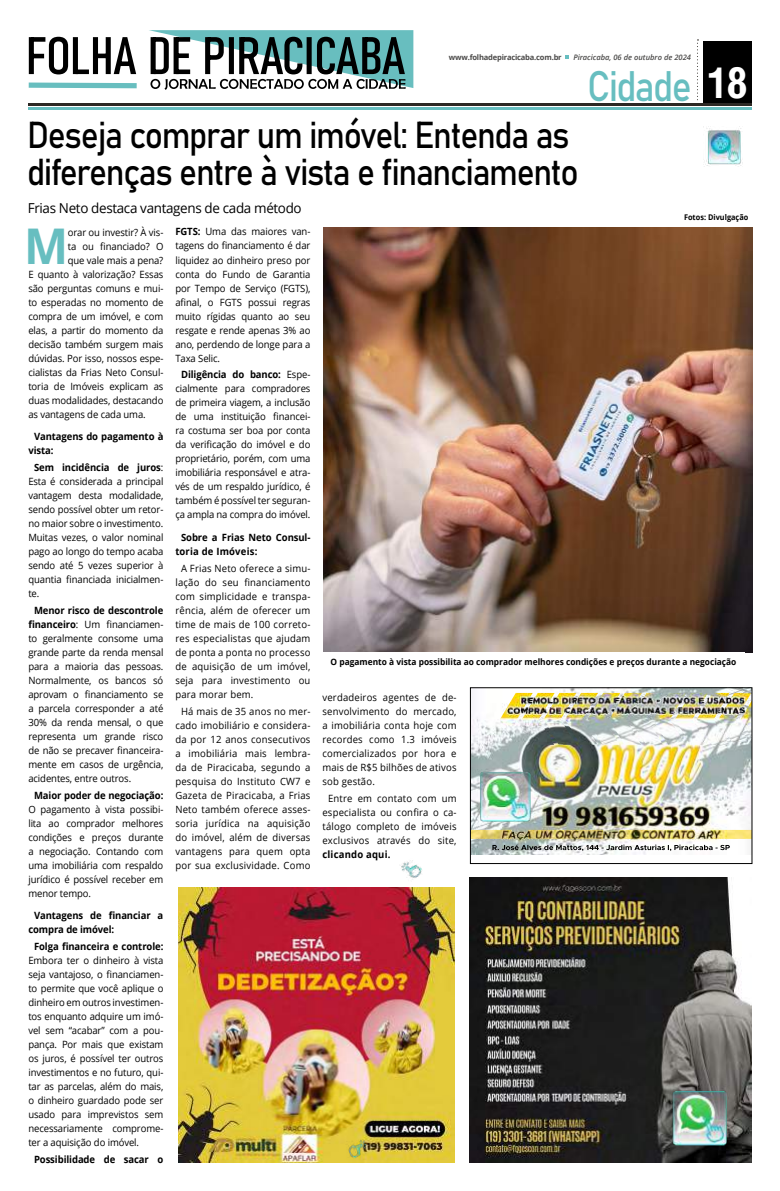
<style>
.page{position:relative;width:780px;height:1191px;background:#fff}
.page>*{position:absolute;margin:0;border:0;box-sizing:border-box;transform-origin:0 0}
.t1{font:700 49.2px "Open Sans";color:#67bec0;scale:.95 1}
.t2{font:42.1px "Bahnschrift";letter-spacing:-.045em;color:#67bec0;scale:.89 1}
.t3{font:37px/37px "Bahnschrift";letter-spacing:-.04em;color:#000;scale:.91 1}
.t4{font:13.7px "Open Sans";letter-spacing:-.025em;color:#000}
.t5{font:10px/14px "Open Sans";letter-spacing:-.01em;color:#000;text-align:justify;scale:.95 1}
.t6{font:10px/14px "Open Sans";letter-spacing:.02em;color:#000;text-align:center;scale:.95 1}
.t7{font:700 10px/14px "Open Sans";letter-spacing:-.01em;color:#000;scale:.95 1}
.t8{font:700 10px "Open Sans";letter-spacing:.02em;color:#000;scale:.95 1}
.t9{font:700 8.8px "Open Sans";color:#000;scale:.95 1}
.t10{font:700 7.8px "Open Sans";color:#000;scale:.94 1}
.t11{font:700 7.6px "Open Sans";letter-spacing:-.025em;color:#4a4948}
.t12{font:italic 600 7.6px "Open Sans";color:#4a4948}
.s1{font-family:"Arena Condensed";font-weight:700;font-size:40.6px;color:#fff}
.s2{font-weight:700}
</style>
<div class="page">
<div style="left:703px;top:41px;width:48px;height:65px;background:#000"></div>
<hr style="left:28px;top:107px;width:723px;height:2px;background:#67bec0">
<hr style="left:28px;top:103px;width:723px;height:3px;background:#2c2824">
<svg style="left:697px;top:39px;width:1px;height:62px"></svg>
<svg style="left:565px;top:56px;width:4px;height:3px"></svg>
<svg style="left:28px;top:30px;width:385px;height:60px"></svg>
<img style="left:323px;top:228px;width:429px;height:424px">
<img style="left:704px;top:128px;width:39px;height:39px">
<img style="left:401px;top:860px;width:21px;height:20px">
<img style="left:469px;top:877px;width:282px;height:285px">
<img style="left:665px;top:1084px;width:69px;height:67px">
<img style="left:179px;top:887px;width:275px;height:275px">
<img style="left:345px;top:1138px;width:23px;height:21px">
<img style="left:472px;top:689px;width:278px;height:166px">
<img style="left:472px;top:830px;width:278px;height:9px">
<img style="left:500px;top:693px;width:250px;height:52px">
<div style="left:470px;top:687px;width:282px;height:176px;border:1px solid #000"></div>
<img style="left:473px;top:769px;width:64px;height:58px">
<p class="t11" style="left:449px;top:52px;width:114px">www.folhadepiracicaba.com.br</p>
<p class="t12" style="left:573px;top:52px;width:119px">Piracicaba, 06 de outubro de 2024</p>
<h3 class="t3" style="left:27px;top:114px;width:608px">Deseja comprar um imóvel: Entenda as diferenças entre à vista e financiamento</h3>
<h3 class="t4" style="left:28px;top:198px;width:275px">Frias Neto destaca vantagens de cada método</h3>
<h2 class="t2" style="left:587px;top:55px;width:181px">Cidade <span class="s1">18</span></h2>
<p class="t10" style="left:684px;top:211px;width:70px">Fotos: Divulgação</p>
<h1 class="t1" style="left:24px;top:211px;width:48px">M</h1>
<p class="t5" style="left:68px;top:225px;width:102px">orar ou investir? À vis-</p>
<p class="t5" style="left:68px;top:239px;width:102px">ta ou financiado? O</p>
<p class="t5" style="left:68px;top:253px;width:102px">que vale mais a pena?</p>
<p class="t5" style="left:28px;top:267px;width:144px">E quanto à valorização? Essas</p>
<p class="t5" style="left:28px;top:281px;width:144px">são perguntas comuns e mui-</p>
<p class="t5" style="left:28px;top:295px;width:144px">to esperadas no momento de</p>
<p class="t5" style="left:28px;top:309px;width:144px">compra de um imóvel, e com</p>
<p class="t5" style="left:28px;top:323px;width:144px">elas, a partir do momento da</p>
<p class="t5" style="left:28px;top:337px;width:144px">decisão também surgem mais</p>
<p class="t5" style="left:28px;top:351px;width:144px">dúvidas. Por isso, nossos espe-</p>
<p class="t5" style="left:28px;top:365px;width:144px">cialistas da Frias Neto Consul-</p>
<p class="t5" style="left:28px;top:379px;width:144px">toria de Imóveis explicam as</p>
<p class="t5" style="left:28px;top:393px;width:144px">duas modalidades, destacando</p>
<p class="t5" style="left:28px;top:407px;width:125px">as vantagens de cada uma.</p>
<p class="t7" style="left:28px;top:429px;width:144px;text-indent:6px">Vantagens do pagamento à vista:</p>
<p class="t5" style="left:28px;top:460px;width:144px;text-indent:6px"><span class="s2">Sem incidência de juros</span>:<br>Esta é considerada a principal vantagem desta modalidade, sendo possível obter um retor&shy;no maior sobre o investimento.<br>Muitas vezes, o valor nominal pago ao longo do tempo acaba sendo até 5 vezes superior à quantia financiada inicialmen&shy;te.</p>
<p class="t5" style="left:28px;top:603px;width:144px;text-indent:6px"><span class="s2">Menor risco de descontrole financeiro</span>: Um financiamen&shy;to geralmente consome uma grande parte da renda mensal para a maioria das pessoas.<br>Normalmente, os bancos só aprovam o financiamento se a parcela corresponder a até 30% da renda mensal, o que representa um grande risco de não se precaver financeira&shy;mente em casos de urgência, acidentes, entre outros.</p>
<p class="t7" style="left:34px;top:788px;width:138px">Maior poder de negociação:</p>
<p class="t5" style="left:28px;top:802px;width:144px">O pagamento à vista possibi&shy;lita ao comprador melhores condições e preços durante a negociação. Contando com uma imobiliária com respaldo jurídico é possível receber em menor tempo.</p>
<p class="t7" style="left:28px;top:908px;width:144px;text-indent:6px">Vantagens de financiar a compra de imóvel:</p>
<p class="t7" style="left:34px;top:939px;width:138px">Folga financeira e controle:</p>
<p class="t5" style="left:28px;top:953px;width:144px">Embora ter o dinheiro à vista seja vantajoso, o financiamen&shy;to permite que você aplique o dinheiro em outros investimen&shy;tos enquanto adquire um imó&shy;vel sem “acabar” com a pou&shy;pança. Por mais que existam os juros, é possível ter outros investimentos e no futuro, qui&shy;tar as parcelas, além do mais, o dinheiro guardado pode ser usado para imprevistos sem necessariamente comprome&shy;ter a aquisição do imóvel.</p>
<p class="t7" style="left:34px;top:1152px;width:138px">Possibilidade de sacar o</p>
<p class="t5" style="left:175px;top:225px;width:144px"><span class="s2">FGTS:</span> Uma das maiores van&shy;tagens do financiamento é dar liquidez ao dinheiro preso por conta do Fundo de Garantia por Tempo de Serviço (FGTS), afinal, o FGTS possui regras muito rígidas quanto ao seu resgate e rende apenas 3% ao ano, perdendo de longe para a Taxa Selic.</p>
<p class="t5" style="left:175px;top:367px;width:144px;text-align:center"><span class="s2">Diligência do banco:</span> Espe&shy;cialmente para compradores de primeira viagem, a inclusão de uma instituição financei&shy;ra costuma ser boa por conta da verificação do imóvel e do proprietário, porém, com uma imobiliária responsável e atra&shy;vés de um respaldo jurídico, é também é possível ter seguran&shy;ça ampla na compra do imóvel.</p>
<p class="t7" style="left:175px;top:530px;width:144px;text-indent:6px">Sobre a Frias Neto Consul&shy;toria de Imóveis:</p>
<p class="t5" style="left:175px;top:561px;width:144px;text-indent:6px">A Frias Neto oferece a simu&shy;lação do seu financiamento com simplicidade e transpa&shy;rência, além de oferecer um time de mais de 100 correto&shy;res especialistas que ajudam de ponta a ponta no processo de aquisição de um imóvel, seja para investimento ou para morar bem.</p>
<p class="t6" style="left:175px;top:704px;width:144px">Há mais de 35 anos no mer&shy;cado imobiliário e considera&shy;da por 12 anos consecutivos a imobiliária mais lembra&shy;da de Piracicaba, segundo a pesquisa do Instituto CW7 e<br>Gazeta de Piracicaba, a Frias<br>Neto também oferece asses&shy;soria jurídica na aquisição do imóvel, além de diversas vantagens para quem opta por sua exclusividade. Como</p>
<p class="t9" style="left:330px;top:655px;width:429px">O pagamento à vista possibilita ao comprador melhores condições e preços durante a negociação</p>
<p class="t5" style="left:322px;top:690px;width:143px">verdadeiros agentes de de&shy;senvolvimento do mercado, a imobiliária conta hoje com recordes como 1.3 imóveis comercializados por hora e mais de R$5 bilhões de ativos sob gestão.</p>
<p class="t6" style="left:322px;top:791px;width:143px">Entre em contato com um especialista ou confira o ca&shy;tálogo completo de imóveis exclusivos através do site,</p>
<p class="t8" style="left:322px;top:847px;width:73px">clicando aqui.</p>
</div>
